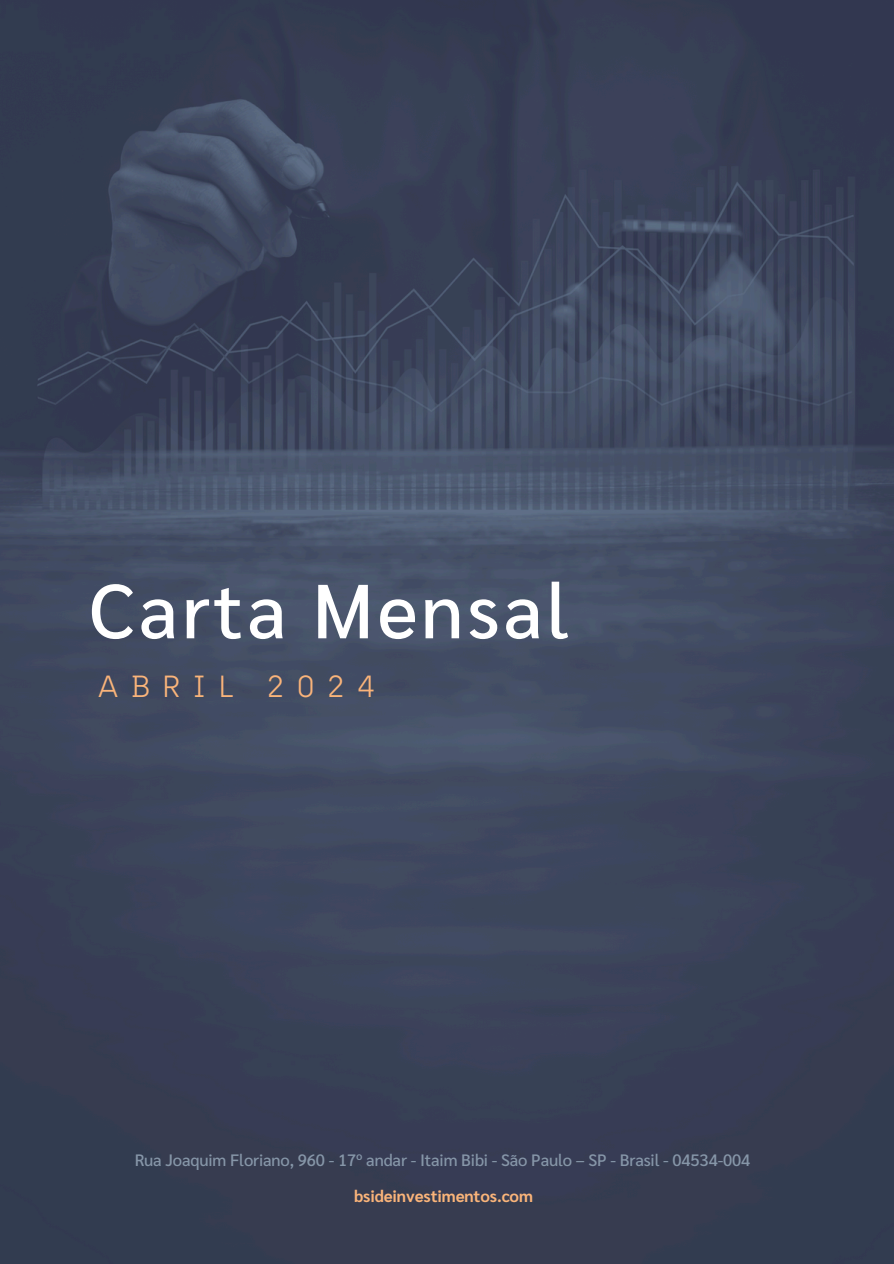
<style>
.page{position:relative;width:894px;height:1264px;background:#fff}
.page>*{position:absolute;margin:0;border:0;box-sizing:border-box;transform-origin:0 0}
.t1{font:500 76.35px "Sarabun";letter-spacing:.05em;color:#fff}
.t2{font:300 30.6px "Archia";letter-spacing:.375em;color:#fab47a}
.t3{font:500 16.5px "Sarabun";letter-spacing:-.01em;color:#8696a8}
.t4{font:700 16.5px "Sarabun";letter-spacing:-.01em;color:#fab47a}
</style>
<div class="page">
<img style="left:0;top:0;width:893px;height:1263px">
<p class="t1" style="left:89px;top:556px;width:481px">Carta Mensal</p>
<h1 class="t2" style="left:98px;top:668px;width:279px">ABRIL 2024</h1>
<p class="t3" style="left:135px;top:1148px;width:617px">Rua Joaquim Floriano, 960 - 17º andar - Itaim Bibi - São Paulo – SP - Brasil - 04534-004</p>
<h2 class="t4" style="left:354px;top:1183px;width:180px">bsideinvestimentos.com</h2>
</div>
